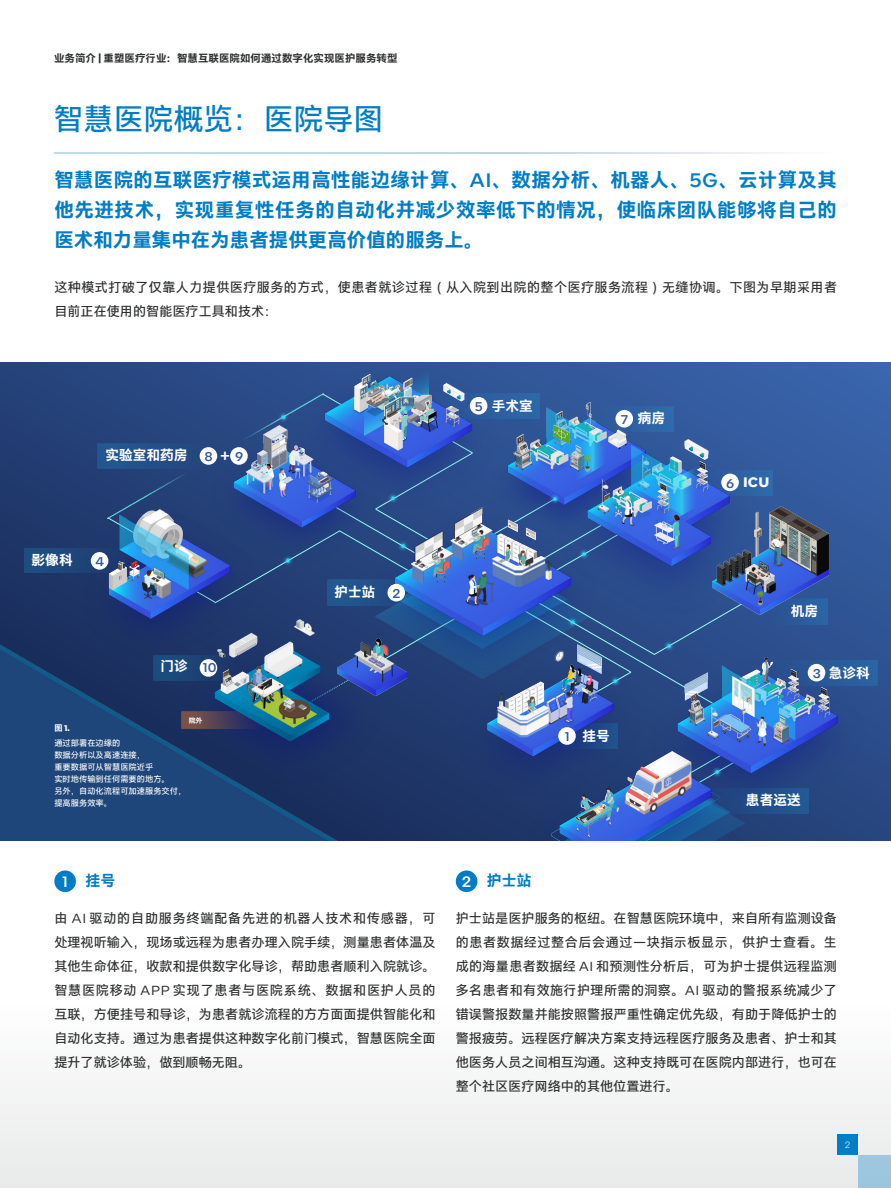
<style>
.page{position:relative;width:891px;height:1188px;background:#fff}
.page>*{position:absolute;margin:0;border:0;box-sizing:border-box;transform-origin:0 0}
.ProdName_-_Product_N{font:30px "Intel Clear Hans";color:#007dc6}
.ProdName_-_Product_N-2{font:700 19.5px/30px "Intel Clear Hans";letter-spacing:.015em;color:#007dc6;text-align:justify}
.MainCopy___Caption{font:700 15px "Intel Clear Hans";color:#007dc6}
.MainCopy___Caption-2{font:500 15px "Intel One Text";color:#fff}
.t1{font:700 13.65px "Intel Clear Hans";color:#fff}
.t2{font:700 13.65px "Intel One Text";color:#fff}
.ProdName_-_Product_N-3{font:13.2px/24px "Intel Clear Hans";color:#2d2f2e;text-align:justify}
.MainCopy___Caption-3{font:13.2px/24px "Intel Clear Hans";color:#2d2f2e;text-align:justify}
.ProdName_-_Product_N-4{font:13.2px/24px "Intel Clear Hans";letter-spacing:.03em;color:#2d2f2e}
.t3{font:500 12.75px "Intel One Text";color:#335893}
.t4{font:700 10.5px "Intel Clear Hans";color:#2d2f2e}
.t5{font:300 9px "Intel One Text";color:#fff}
.Lgl_-_Footnotes_and{font:8.25px/12px "Intel Clear Hans";color:#fff}
.Lgl_-_Footnotes_and-2{font:700 8.25px "Intel One Text";color:#fff}
.t6{font:700 6.9px "Intel Clear Hans";color:#fff}
.s1{font-family:"Intel One Text"}
.s2{font-family:"Intel One Text";font-weight:500}
.s3{font-size:17.55px;color:#fff}
.s4{font-family:"Intel Clear Hans"}
.s5{font-family:"Intel One Text";font-weight:500;font-size:12.75px;color:#335893}
</style>
<div class="page">
<div style="left:0;top:948px;width:891px;height:240px;background:#f7f7f7"></div>
<svg style="left:0;top:363px;width:891px;height:477px;background:#2b4c88"></svg>
<img style="left:0;top:618px;width:410px;height:222px">
<img style="left:501px;top:394px;width:38px;height:8px">
<img style="left:25px;top:549px;width:53px;height:24px">
<img style="left:97px;top:444px;width:11px;height:24px">
<img style="left:869px;top:661px;width:8px;height:24px">
<img style="left:762px;top:614px;width:65px;height:10px">
<img style="left:764px;top:470px;width:9px;height:25px">
<img style="left:154px;top:659px;width:27px;height:21px">
<img style="left:501px;top:402px;width:179px;height:84px">
<img style="left:108px;top:394px;width:183px;height:116px">
<img style="left:553px;top:439px;width:211px;height:67px">
<img style="left:523px;top:748px;width:224px;height:92px">
<img style="left:747px;top:506px;width:82px;height:108px">
<img style="left:646px;top:658px;width:223px;height:157px">
<svg style="left:662px;top:737px;width:100px;height:61px;background:#4860ab"></svg>
<img style="left:501px;top:486px;width:246px;height:238px">
<svg style="left:170px;top:429px;width:195px;height:175px;background:#24447c"></svg>
<img style="left:275px;top:409px;width:16px;height:16px">
<svg style="left:281px;top:414px;width:5px;height:6px"></svg>
<img style="left:208px;top:426px;width:157px;height:136px">
<img style="left:291px;top:363px;width:210px;height:146px">
<div style="left:298px;top:614px;width:160px;height:95px;background:#223c72"></div>
<img style="left:365px;top:507px;width:236px;height:167px">
<img style="left:458px;top:645px;width:182px;height:151px">
<img style="left:181px;top:620px;width:202px;height:165px">
<img style="left:337px;top:638px;width:70px;height:58px">
<img style="left:78px;top:510px;width:182px;height:149px">
<div style="left:558px;top:727px;width:18px;height:18px;background:#fff;border-radius:50%"></div>
<div style="left:387px;top:584px;width:18px;height:17px;background:#fff;border-radius:50%"></div>
<div style="left:808px;top:664px;width:17px;height:17px;background:#fff;border-radius:50%"></div>
<div style="left:470px;top:397px;width:17px;height:18px;background:#fff;border-radius:50%"></div>
<div style="left:721px;top:474px;width:18px;height:17px;background:#fff;border-radius:50%"></div>
<div style="left:615px;top:410px;width:18px;height:18px;background:#fff;border-radius:50%"></div>
<div style="left:200px;top:447px;width:17px;height:18px;background:#fff;border-radius:50%"></div>
<div style="left:230px;top:447px;width:18px;height:18px;background:#fff;border-radius:50%"></div>
<div style="left:91px;top:552px;width:17px;height:18px;background:#fff;border-radius:50%"></div>
<div style="left:200px;top:659px;width:17px;height:18px;background:#fff;border-radius:50%"></div>
<div style="left:54px;top:870px;width:22px;height:22px;background:#007dc6;border-radius:50%"></div>
<div style="left:456px;top:870px;width:21px;height:22px;background:#007dc6;border-radius:50%"></div>
<div style="left:858px;top:1155px;width:33px;height:33px;background:#9dc7df"></div>
<div style="left:837px;top:1134px;width:21px;height:21px;background:#007ec5"></div>
<p class="t4" style="left:54px;top:52px;width:345px">业务简介 <span class="s1">|</span> 重塑医疗行业：智慧互联医院如何通过数字化实现医护服务转型</p>
<p class="ProdName_-_Product_N" style="left:54px;top:102px;width:331px">智慧医院概览：医院导图</p>
<p class="ProdName_-_Product_N-2" style="left:54px;top:165px;width:784px">智慧医院的互联医疗模式运用高性能边缘计算、<span class="s2">AI</span>、数据分析、机器人、<span class="s2">5G</span>、云计算及其他先进技术，实现重复性任务的自动化并减少效率低下的情况，使临床团队能够将自己的医术和力量集中在为患者提供更高价值的服务上。</p>
<p class="ProdName_-_Product_N-4" style="left:54px;top:275px;width:784px">这种模式打破了仅靠人力提供医疗服务的方式，使患者就诊过程（从入院到出院的整个医疗服务流程）无缝协调。下图为早期采用者目前正在使用的智能医疗工具和技术：</p>
<p class="t1" style="left:105px;top:447px;width:84px">实验室和药房</p>
<p class="t3" style="left:205px;top:448px;width:40px">8<span class="s3">+</span>9</p>
<p class="t1" style="left:32px;top:552px;width:43px">影像科</p>
<p class="t3" style="left:96px;top:553px;width:10px">4</p>
<p class="t1" style="left:161px;top:658px;width:29px">门诊</p>
<p class="t3" style="left:203px;top:659px;width:15px">10</p>
<p class="Lgl_-_Footnotes_and-2" style="left:54px;top:722px;width:17px"><span class="s4">图</span> 1.</p>
<p class="Lgl_-_Footnotes_and" style="left:54px;top:737px;width:133px">通过部署在边缘的<br>数据分析以及高速连接，<br>重要数据可从智慧医院近乎<br>实时地传输到任何需要的地方。<br>另外，自动化流程可加速服务交付，提高服务效率。</p>
<p class="t6" style="left:189px;top:717px;width:15px">院外</p>
<p class="t1" style="left:335px;top:584px;width:43px">护士站</p>
<p class="t3" style="left:393px;top:585px;width:10px">2</p>
<p class="t3" style="left:475px;top:398px;width:10px">5</p>
<p class="t1" style="left:492px;top:398px;width:43px">手术室</p>
<p class="t3" style="left:621px;top:411px;width:9px">7</p>
<p class="t1" style="left:638px;top:410px;width:29px">病房</p>
<p class="t1" style="left:565px;top:728px;width:46px"><span class="s5">1</span> 挂号</p>
<p class="t3" style="left:726px;top:474px;width:10px">6</p>
<p class="t2" style="left:743px;top:473px;width:28px">ICU</p>
<p class="t1" style="left:791px;top:603px;width:29px">机房</p>
<p class="t3" style="left:813px;top:665px;width:10px">3</p>
<p class="t1" style="left:829px;top:665px;width:43px">急诊科</p>
<p class="t1" style="left:746px;top:792px;width:56px">患者运送</p>
<p class="MainCopy___Caption-2" style="left:62px;top:871px;width:7px">1</p>
<p class="MainCopy___Caption" style="left:85px;top:872px;width:31px">挂号</p>
<p class="MainCopy___Caption-3" style="left:54px;top:906px;width:383px">由 <span class="s1">AI</span> 驱动的自助服务终端配备先进的机器人技术和传感器，可处理视听输入，现场或远程为患者办理入院手续，测量患者体温及其他生命体征，收款和提供数字化导诊，帮助患者顺利入院就诊。智慧医院移动 <span class="s1">APP</span> 实现了患者与医院系统、数据和医护人员的互联，方便挂号和导诊，为患者就诊流程的方方面面提供智能化和自动化支持。通过为患者提供这种数字化前门模式，智慧医院全面提升了就诊体验，做到顺畅无阻。</p>
<p class="MainCopy___Caption-2" style="left:462px;top:871px;width:11px">2</p>
<p class="MainCopy___Caption" style="left:487px;top:872px;width:46px">护士站</p>
<p class="ProdName_-_Product_N-3" style="left:456px;top:906px;width:383px">护士站是医护服务的枢纽。在智慧医院环境中，来自所有监测设备的患者数据经过整合后会通过一块指示板显示，供护士查看。生成的海量患者数据经 <span class="s1">AI</span> 和预测性分析后，可为护士提供远程监测多名患者和有效施行护理所需的洞察。<span class="s1">AI</span> 驱动的警报系统减少了错误警报数量并能按照警报严重性确定优先级，有助于降低护士的警报疲劳。远程医疗解决方案支持远程医疗服务及患者、护士和其他医务人员之间相互沟通。这种支持既可在医院内部进行，也可在整个社区医疗网络中的其他位置进行。</p>
<p class="t5" style="left:845px;top:1139px;width:7px">2</p>
</div>
